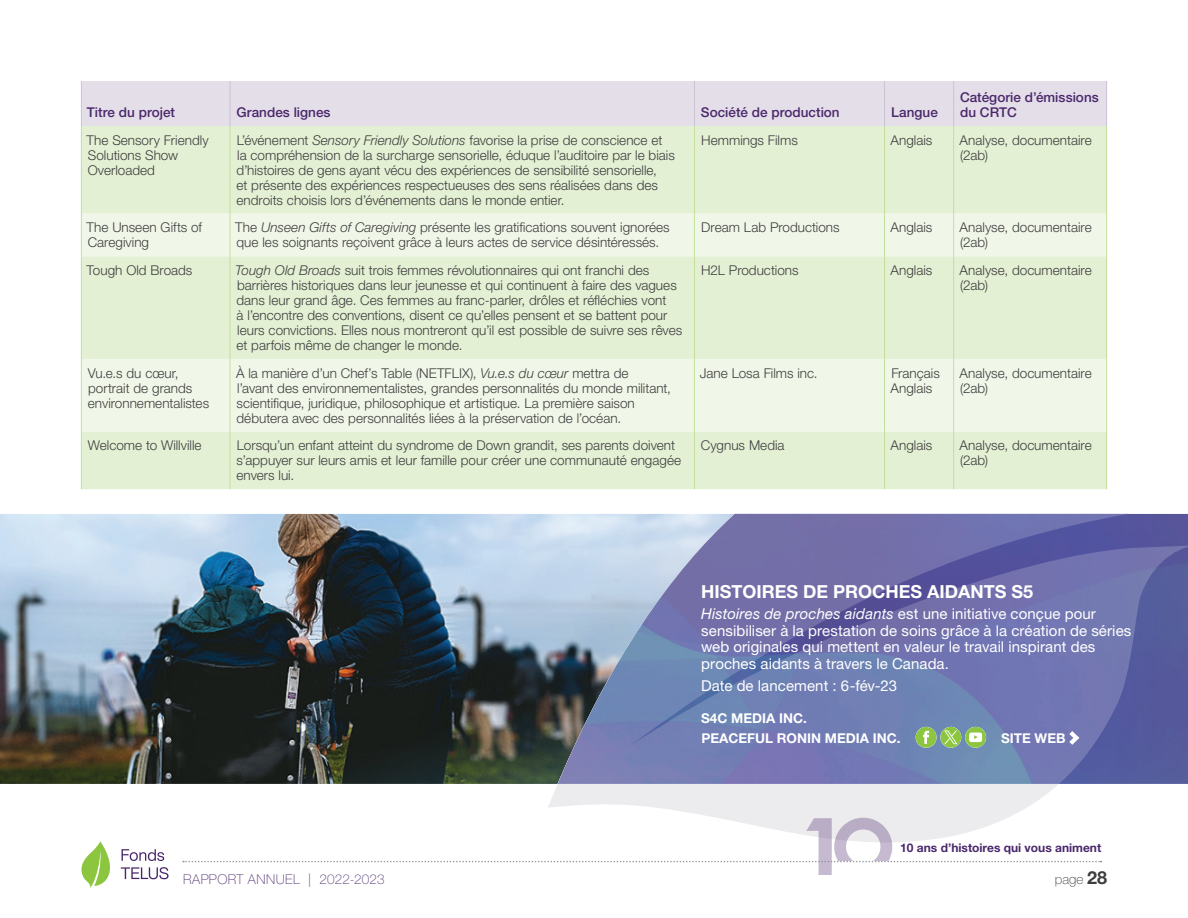
<style>
.page{position:relative;width:1188px;height:918px;background:#fff}
.page>*{position:absolute;margin:0;border:0;box-sizing:border-box;transform-origin:0 0}
.ProjectBanner_Caption_Head{font:700 18px "Helvetica Neue LT Std";color:#fff}
.ProjectBanner_Caption{font:15px/16.5px "Helvetica Neue LT Std";letter-spacing:.005em;color:#fff}
.ProjectBanner_ReleaseDate{font:15px "Helvetica Neue LT Std";letter-spacing:.005em;color:#fff}
.Appx_Table_Body{font:300 13.5px/15px "Helvetica Neue LT Std";color:#3e3e3f}
.Appx_Table_ColumnHeader{font:500 13.5px/15px "Helvetica Neue LT Std";color:#4a276b}
.ProjectBanner_Production_Co{font:700 13.5px/19.5px "Helvetica Neue LT Std";color:#fff}
.t1{font:100 13.5px "Helvetica Neue LT Std";letter-spacing:.025em;color:#573775}
.t2{font:100 13.5px "Helvetica Neue LT Std";color:#3e3e3f}
.t3{font:700 12px "Helvetica Neue LT Std";color:#4a276b}
.s1{font-style:italic}
.s2{font-weight:700;font-size:18px}
</style>
<div class="page">
<img style="left:0;top:514px;width:548px;height:270px">
<svg style="left:548px;top:784px;width:510px;height:34px;fill:#ececee"></svg>
<svg style="left:548px;top:514px;width:640px;height:270px;background:#737baf"></svg>
<div style="left:916px;top:727px;width:21px;height:21px;background:#8bc63e;border-radius:50%"></div>
<svg style="left:923px;top:731px;width:6px;height:13px"></svg>
<svg style="left:940px;top:727px;width:21px;height:21px"></svg>
<svg style="left:944px;top:730px;width:14px;height:14px"></svg>
<svg style="left:965px;top:727px;width:21px;height:21px"></svg>
<svg style="left:969px;top:733px;width:13px;height:9px"></svg>
<svg style="left:1069px;top:731px;width:10px;height:14px"></svg>
<div style="left:82px;top:81px;width:1024px;height:45px;background:#e3dee8"></div>
<div style="left:82px;top:126px;width:1024px;height:363px;background:#e4f0d4"></div>
<svg style="left:82px;top:214px;width:1024px;height:218px;background:#eaf3de"></svg>
<hr style="left:81px;top:126px;width:1px;height:88px;background:#c4df9b">
<hr style="left:230px;top:126px;width:1px;height:88px;background:#c4df9b">
<hr style="left:694px;top:126px;width:1px;height:88px;background:#c4df9b">
<hr style="left:884px;top:126px;width:1px;height:88px;background:#c4df9b">
<hr style="left:953px;top:126px;width:1px;height:88px;background:#c4df9b">
<hr style="left:1106px;top:126px;width:1px;height:88px;background:#c4df9b">
<hr style="left:81px;top:214px;width:1px;height:42px;background:#c4df9b">
<hr style="left:230px;top:214px;width:1px;height:42px;background:#c4df9b">
<hr style="left:694px;top:214px;width:1px;height:42px;background:#c4df9b">
<hr style="left:884px;top:214px;width:1px;height:42px;background:#c4df9b">
<hr style="left:953px;top:214px;width:1px;height:42px;background:#c4df9b">
<hr style="left:1106px;top:214px;width:1px;height:42px;background:#c4df9b">
<hr style="left:81px;top:256px;width:1px;height:103px;background:#c4df9b">
<hr style="left:230px;top:256px;width:1px;height:103px;background:#c4df9b">
<hr style="left:694px;top:256px;width:1px;height:103px;background:#c4df9b">
<hr style="left:884px;top:256px;width:1px;height:103px;background:#c4df9b">
<hr style="left:953px;top:256px;width:1px;height:103px;background:#c4df9b">
<hr style="left:1106px;top:256px;width:1px;height:103px;background:#c4df9b">
<hr style="left:81px;top:359px;width:1px;height:73px;background:#c4df9b">
<hr style="left:230px;top:359px;width:1px;height:73px;background:#c4df9b">
<hr style="left:694px;top:359px;width:1px;height:73px;background:#c4df9b">
<hr style="left:884px;top:359px;width:1px;height:73px;background:#c4df9b">
<hr style="left:953px;top:359px;width:1px;height:73px;background:#c4df9b">
<hr style="left:1106px;top:359px;width:1px;height:73px;background:#c4df9b">
<hr style="left:81px;top:432px;width:1px;height:57px;background:#c4df9b">
<hr style="left:230px;top:432px;width:1px;height:57px;background:#c4df9b">
<hr style="left:694px;top:432px;width:1px;height:57px;background:#c4df9b">
<hr style="left:884px;top:432px;width:1px;height:57px;background:#c4df9b">
<hr style="left:953px;top:432px;width:1px;height:57px;background:#c4df9b">
<hr style="left:1106px;top:432px;width:1px;height:57px;background:#c4df9b">
<hr style="left:230px;top:81px;width:1px;height:45px;background:#cac1d3">
<hr style="left:694px;top:81px;width:1px;height:45px;background:#cac1d3">
<hr style="left:884px;top:81px;width:1px;height:45px;background:#cac1d3">
<hr style="left:953px;top:81px;width:1px;height:45px;background:#cac1d3">
<hr style="left:1106px;top:81px;width:1px;height:45px;background:#cac1d3">
<hr style="left:81px;top:81px;width:1px;height:45px;background:#cac1d3">
<svg style="left:183px;top:818px;width:919px;height:57px"></svg>
<svg style="left:81px;top:841px;width:88px;height:47px"></svg>
<p class="Appx_Table_ColumnHeader" style="left:87px;top:105px;width:90px">Titre du projet</p>
<p class="Appx_Table_ColumnHeader" style="left:236px;top:105px;width:96px">Grandes lignes</p>
<p class="Appx_Table_ColumnHeader" style="left:701px;top:105px;width:140px">Société de production</p>
<p class="Appx_Table_ColumnHeader" style="left:891px;top:105px;width:48px">Langue</p>
<p class="Appx_Table_ColumnHeader" style="left:960px;top:90px;width:140px">Catégorie d’émissions du CRTC</p>
<p class="Appx_Table_Body" style="left:87px;top:132px;width:123px">The Sensory Friendly<br>Solutions Show<br>Overloaded</p>
<p class="Appx_Table_Body" style="left:237px;top:132px;width:440px">L’événement <span class="s1">Sensory Friendly Solutions</span> favorise la prise de conscience et la compréhension de la surcharge sensorielle, éduque l’auditoire par le biais d’histoires de gens ayant vécu des expériences de sensibilité sensorielle,<br>et présente des expériences respectueuses des sens réalisées dans des endroits choisis lors d’événements dans le monde entier.</p>
<p class="Appx_Table_Body" style="left:701px;top:132px;width:98px">Hemmings Films</p>
<p class="Appx_Table_Body" style="left:890px;top:132px;width:43px">Anglais</p>
<p class="Appx_Table_Body" style="left:960px;top:132px;width:134px">Analyse, documentaire (2ab)</p>
<p class="Appx_Table_Body" style="left:87px;top:220px;width:117px">The Unseen Gifts of<br>Caregiving</p>
<p class="Appx_Table_Body" style="left:235px;top:220px;width:436px">The <span class="s1">Unseen Gifts of Caregiving</span> présente les gratifications souvent ignorées que les soignants reçoivent grâce à leurs actes de service désintéressés.</p>
<p class="Appx_Table_Body" style="left:701px;top:220px;width:140px">Dream Lab Productions</p>
<p class="Appx_Table_Body" style="left:890px;top:220px;width:43px">Anglais</p>
<p class="Appx_Table_Body" style="left:960px;top:220px;width:134px">Analyse, documentaire (2ab)</p>
<p class="Appx_Table_Body" style="left:87px;top:262px;width:107px">Tough Old Broads</p>
<p class="Appx_Table_Body" style="left:235px;top:262px;width:449px"><span class="s1">Tough Old Broads</span> suit trois femmes révolutionnaires qui ont franchi des barrières historiques dans leur jeunesse et qui continuent à faire des vagues dans leur grand âge. Ces femmes au franc-parler, drôles et réfléchies vont<br>à l’encontre des conventions, disent ce qu’elles pensent et se battent pour leurs convictions. Elles nous montreront qu’il est possible de suivre ses rêves et parfois même de changer le monde.</p>
<p class="Appx_Table_Body" style="left:701px;top:262px;width:99px">H2L Productions</p>
<p class="Appx_Table_Body" style="left:890px;top:262px;width:43px">Anglais</p>
<p class="Appx_Table_Body" style="left:960px;top:262px;width:134px">Analyse, documentaire (2ab)</p>
<p class="Appx_Table_Body" style="left:88px;top:365px;width:123px">Vu.e.s du cœur, portrait de grands environnementalistes</p>
<p class="Appx_Table_Body" style="left:236px;top:365px;width:436px">À la manière d’un Chef’s Table (NETFLIX), <span class="s1">Vu.e.s du cœur</span> mettra de<br>l’avant des environnementalistes, grandes personnalités du monde militant, scientifique, juridique, philosophique et artistique. La première saison débutera avec des personnalités liées à la préservation de l’océan.</p>
<p class="Appx_Table_Body" style="left:700px;top:365px;width:119px">Jane Losa Films inc.</p>
<p class="Appx_Table_Body" style="left:890px;top:365px;width:51px">Français<br>Anglais</p>
<p class="Appx_Table_Body" style="left:960px;top:365px;width:134px">Analyse, documentaire (2ab)</p>
<p class="Appx_Table_Body" style="left:88px;top:438px;width:115px">Welcome to Willville</p>
<p class="Appx_Table_Body" style="left:237px;top:438px;width:446px">Lorsqu’un enfant atteint du syndrome de Down grandit, ses parents doivent s’appuyer sur leurs amis et leur famille pour créer une communauté engagée envers lui.</p>
<p class="Appx_Table_Body" style="left:701px;top:438px;width:85px">Cygnus Media</p>
<p class="Appx_Table_Body" style="left:890px;top:438px;width:43px">Anglais</p>
<p class="Appx_Table_Body" style="left:960px;top:438px;width:134px">Analyse, documentaire (2ab)</p>
<p class="ProjectBanner_Caption_Head" style="left:701px;top:580px;width:334px">HISTOIRES DE PROCHES AIDANTS S5</p>
<p class="ProjectBanner_Caption" style="left:701px;top:606px;width:432px"><span class="s1">Histoires de proches aidants</span> est une initiative conçue pour sensibiliser à la prestation de soins grâce à la création de séries web originales qui mettent en valeur le travail inspirant des proches aidants à travers le Canada.</p>
<p class="ProjectBanner_ReleaseDate" style="left:701px;top:677px;width:198px">Date de lancement : 6-fév-23</p>
<p class="ProjectBanner_Production_Co" style="left:701px;top:708px;width:201px">S4C MEDIA INC.<br>PEACEFUL RONIN MEDIA INC.</p>
<p class="ProjectBanner_Production_Co" style="left:1001px;top:728px;width:66px">SITE WEB</p>
<p class="t3" style="left:900px;top:840px;width:203px">10 ans d’histoires qui vous animent</p>
<p class="t1" style="left:183px;top:871px;width:203px">RAPPORT ANNUEL | 2022-2023</p>
<p class="t2" style="left:1055px;top:871px;width:54px">page <span class="s2">28</span></p>
</div>
